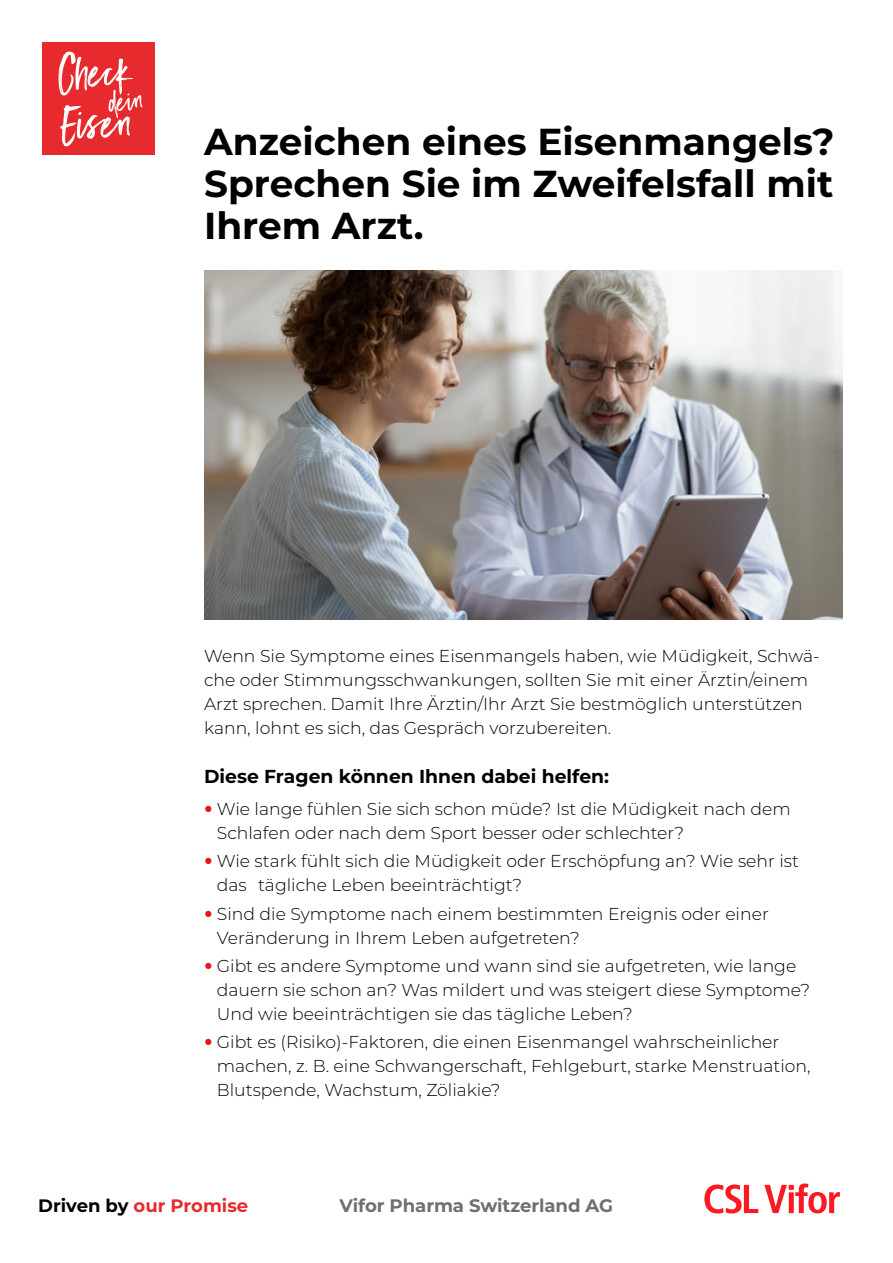
<style>
.page{position:relative;width:893px;height:1263px;background:#fff}
.page>*{position:absolute;margin:0;border:0;box-sizing:border-box;transform-origin:0 0}
.t1{font:700 37.5px/42px "Montserrat";color:#000;text-align:justify}
.t2{font:700 18.75px "Montserrat";color:#000}
.t3{font:700 18.15px "Montserrat";letter-spacing:-.005em;color:#706f6f}
.t4{font:700 18px "Montserrat";color:#e62a2e}
.t5{font:300 17.25px/24px "Montserrat";color:#000}
.s1{font-family:"Avenir Next";font-weight:400;color:#e4151d}
.s2{color:#000}
</style>
<div class="page">
<img style="left:204px;top:271px;width:638px;height:348px">
<div style="left:43px;top:43px;width:112px;height:112px;background:#e62a2e"></div>
<svg style="left:58px;top:52px;width:85px;height:94px"></svg>
<svg style="left:704px;top:1184px;width:54px;height:29px"></svg>
<svg style="left:764px;top:1183px;width:76px;height:30px"></svg>
<h1 class="t1" style="left:204px;top:119px;width:632px">Anzeichen eines Eisenmangels?<br>Sprechen Sie im Zweifelsfall mit Ihrem Arzt.</h1>
<p class="t5" style="left:204px;top:644px;width:617px">Wenn Sie Symptome eines Eisenmangels haben, wie Müdigkeit, Schwä&shy;che oder Stimmungsschwankungen, sollten Sie mit einer Ärztin/einem Arzt sprechen. Damit Ihre Ärztin/Ihr Arzt Sie bestmöglich unterstützen kann, lohnt es sich, das Gespräch vorzubereiten.</p>
<p class="t2" style="left:204px;top:762px;width:406px">Diese Fragen können Ihnen dabei helfen:</p>
<p class="t5" style="left:217px;top:796px;width:576px;text-indent:-13px"><span class="s1">•</span> Wie lange fühlen Sie sich schon müde? Ist die Müdigkeit nach dem<br>Schlafen oder nach dem Sport besser oder schlechter?</p>
<p class="t5" style="left:217px;top:848px;width:584px;text-indent:-13px"><span class="s1">•</span> Wie stark fühlt sich die Müdigkeit oder Erschöpfung an? Wie sehr ist das tägliche Leben beeinträchtigt?</p>
<p class="t5" style="left:217px;top:901px;width:553px;text-indent:-13px"><span class="s1">•</span> Sind die Symptome nach einem bestimmten Ereignis oder einer<br>Veränderung in Ihrem Leben aufgetreten?</p>
<p class="t5" style="left:217px;top:953px;width:595px;text-indent:-13px"><span class="s1">•</span> Gibt es andere Symptome und wann sind sie aufgetreten, wie lange dauern sie schon an? Was mildert und was steigert diese Symptome?<br>Und wie beeinträchtigen sie das tägliche Leben?</p>
<p class="t5" style="left:217px;top:1029px;width:595px;text-indent:-13px"><span class="s1">•</span> Gibt es (Risiko)-Faktoren, die einen Eisenmangel wahrscheinlicher machen, z. B. eine Schwangerschaft, Fehlgeburt, starke Menstruation,<br>Blutspende, Wachstum, Zöliakie?</p>
<p class="t4" style="left:38px;top:1192px;width:211px"><span class="s2">Driven by</span> our Promise</p>
<p class="t3" style="left:340px;top:1192px;width:275px">Vifor Pharma Switzerland AG</p>
</div>
